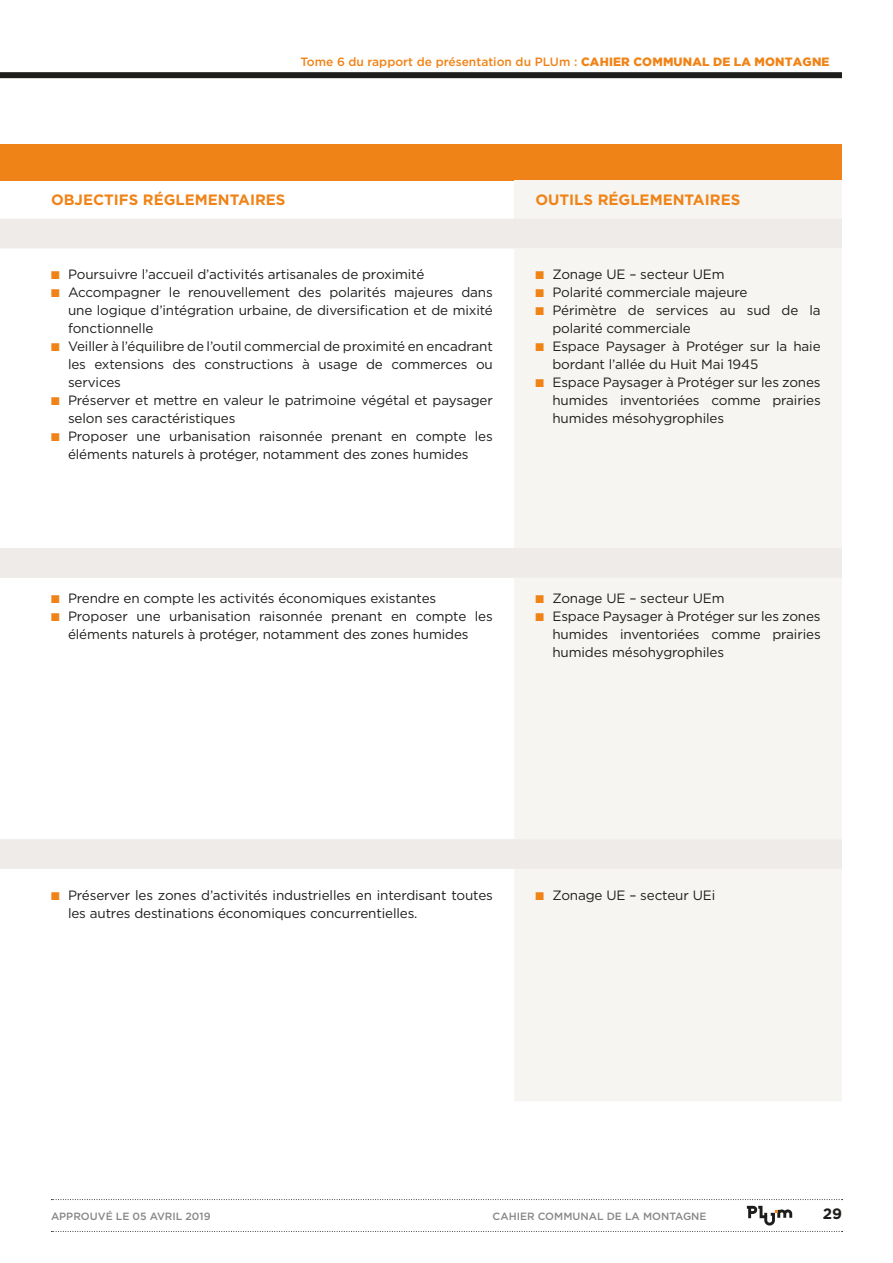
<style>
.page{position:relative;width:893px;height:1263px;background:#fff}
.page>*{position:absolute;margin:0;border:0;box-sizing:border-box;transform-origin:0 0}
.t1{font:700 15px "Gotham";color:#f08317}
.t2{font:700 15px "Gotham";color:#1d1d1b}
.t3{font:13.5px/18px "Gotham";letter-spacing:-.01em;color:#1d1d1b;text-align:justify}
.t4{font:500 12px "Gotham";color:#f08317}
.t5{font:500 10.5px "Gotham";color:#878787}
.s1{font-weight:900}
.s2{color:#f08317}
</style>
<div class="page">
<svg style="left:51px;top:1199px;width:792px;height:1px"></svg>
<svg style="left:51px;top:1231px;width:792px;height:1px"></svg>
<svg style="left:747px;top:1206px;width:45px;height:19px"></svg>
<div style="left:0;top:72px;width:842px;height:6px;background:#1d1d1b"></div>
<div style="left:0;top:144px;width:842px;height:36px;background:#f08317"></div>
<div style="left:514px;top:180px;width:328px;height:39px;background:#f6f5f2"></div>
<svg style="left:0;top:219px;width:842px;height:650px"></svg>
<div style="left:514px;top:248px;width:328px;height:853px;background:#f6f5f2"></div>
<p class="t4" style="left:300px;top:54px;width:531px">Tome 6 du rapport de présentation du PLUm : <span class="s1">CAHIER COMMUNAL DE LA MONTAGNE</span></p>
<p class="t1" style="left:51px;top:190px;width:236px">OBJECTIFS RÉGLEMENTAIRES</p>
<p class="t1" style="left:535px;top:190px;width:206px">OUTILS RÉGLEMENTAIRES</p>
<p class="t3" style="left:51px;top:265px;width:375px"><span class="s2">■</span> Poursuivre l’accueil d’activités artisanales de proximité</p>
<p class="t3" style="left:68px;top:283px;width:426px;text-indent:-17px"><span class="s2">■</span> Accompagner le renouvellement des polarités majeures dans une logique d’intégration urbaine, de diversification et de mixité fonctionnelle</p>
<p class="t3" style="left:68px;top:337px;width:426px;text-indent:-17px"><span class="s2">■</span> Veiller à l’équilibre de l’outil commercial de proximité en encadrant les extensions des constructions à usage de commerces ou services</p>
<p class="t3" style="left:68px;top:391px;width:426px;text-indent:-17px"><span class="s2">■</span> Préserver et mettre en valeur le patrimoine végétal et paysager selon ses caractéristiques</p>
<p class="t3" style="left:51px;top:427px;width:443px;text-align:center"><span class="s2">■</span> Proposer une urbanisation raisonnée prenant en compte les éléments naturels à protéger, notamment des zones humides</p>
<p class="t3" style="left:535px;top:265px;width:191px"><span class="s2">■</span> Zonage UE – secteur UEm</p>
<p class="t3" style="left:535px;top:283px;width:214px"><span class="s2">■</span> Polarité commerciale majeure</p>
<p class="t3" style="left:552px;top:301px;width:270px;text-indent:-17px"><span class="s2">■</span> Périmètre de services au sud de la polarité commerciale</p>
<p class="t3" style="left:552px;top:337px;width:270px;text-indent:-17px"><span class="s2">■</span> Espace Paysager à Protéger sur la haie bordant l’allée du Huit Mai 1945</p>
<p class="t3" style="left:552px;top:373px;width:270px;text-indent:-17px"><span class="s2">■</span> Espace Paysager à Protéger sur les zones humides inventoriées comme prairies humides mésohygrophiles</p>
<p class="t3" style="left:51px;top:589px;width:387px"><span class="s2">■</span> Prendre en compte les activités économiques existantes</p>
<p class="t3" style="left:51px;top:607px;width:443px;text-align:center"><span class="s2">■</span> Proposer une urbanisation raisonnée prenant en compte les éléments naturels à protéger, notamment des zones humides</p>
<p class="t3" style="left:535px;top:589px;width:191px"><span class="s2">■</span> Zonage UE – secteur UEm</p>
<p class="t3" style="left:552px;top:607px;width:270px;text-indent:-17px"><span class="s2">■</span> Espace Paysager à Protéger sur les zones humides inventoriées comme prairies humides mésohygrophiles</p>
<p class="t3" style="left:68px;top:886px;width:426px;text-indent:-17px"><span class="s2">■</span> Préserver les zones d’activités industrielles en interdisant toutes les autres destinations économiques concurrentielles.</p>
<p class="t3" style="left:535px;top:886px;width:181px"><span class="s2">■</span> Zonage UE – secteur UEi</p>
<p class="t5" style="left:51px;top:1209px;width:161px">APPROUVÉ LE 05 AVRIL 2019</p>
<p class="t5" style="left:493px;top:1209px;width:215px">CAHIER COMMUNAL DE LA MONTAGNE</p>
<p class="t2" style="left:823px;top:1204px;width:21px">29</p>
</div>
